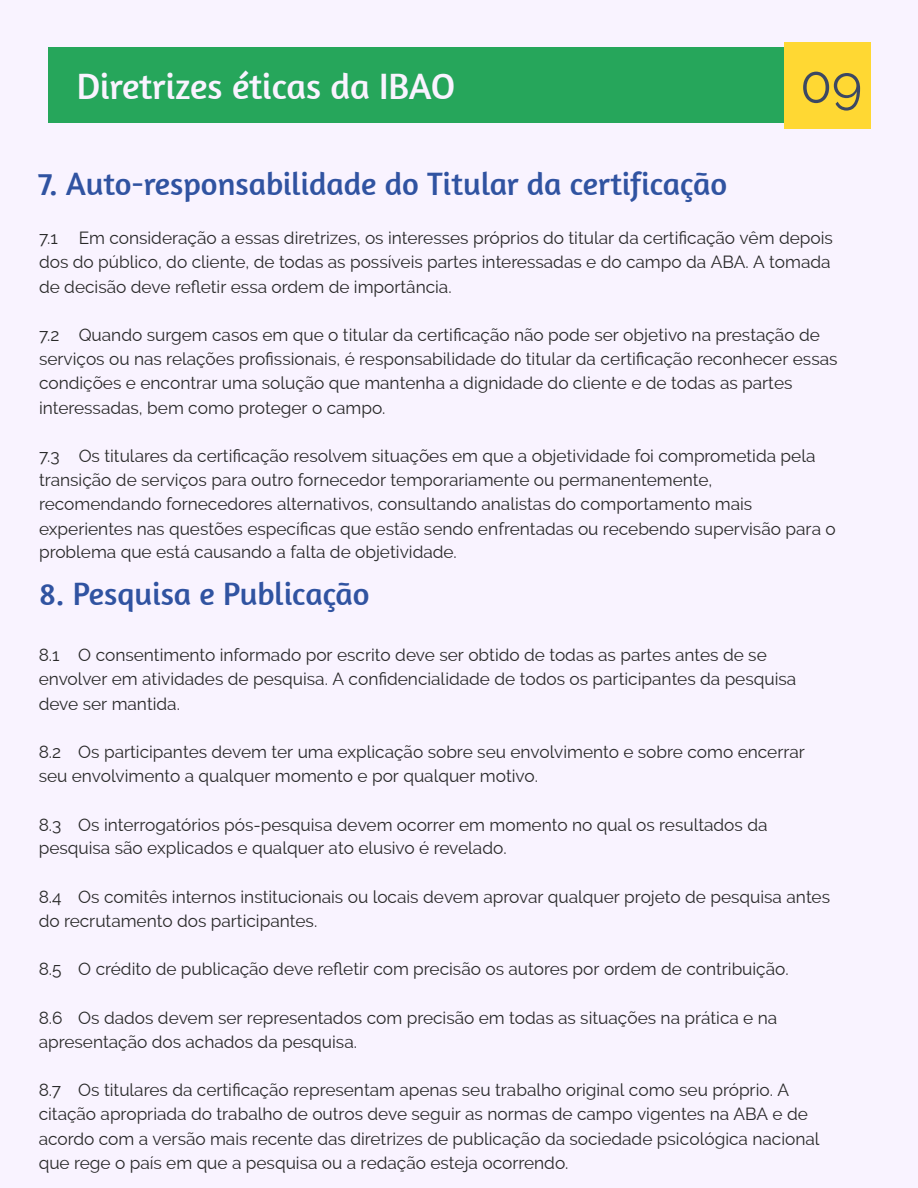
<style>
.page{position:relative;width:918px;height:1188px;background:#f9f3ff}
.page>*{position:absolute;margin:0;border:0;box-sizing:border-box;transform-origin:0 0}
.t1{font:51.9px "Raleway";color:#3c4863}
.t2{font:36.75px "Amaranth";color:#f9f3ff}
.t3{font:32.4px "Amaranth";color:#3053a1}
.t4{font:17.25px/24.2px "Raleway";color:#292929}
</style>
<div class="page">
<div style="left:49px;top:48px;width:820px;height:75px;background:#26a65b"></div>
<div style="left:784px;top:42px;width:86px;height:87px;background:#ffd833"></div>
<h2 class="t2" style="left:77px;top:65px;width:380px">Diretrizes éticas da IBAO</h2>
<h1 class="t1" style="left:800px;top:54px;width:64px">09</h1>
<h3 class="t3" style="left:38px;top:165px;width:690px">7. Auto-responsabilidade do Titular da certificação</h3>
<p class="t4" style="left:39px;top:226px;width:795px">7.1 Em consideração a essas diretrizes, os interesses próprios do titular da certificação vêm depois dos do público, do cliente, de todas as possíveis partes interessadas e do campo da ABA. A tomada de decisão deve refletir essa ordem de importância.</p>
<p class="t4" style="left:39px;top:323px;width:800px">7.2 Quando surgem casos em que o titular da certificação não pode ser objetivo na prestação de serviços ou nas relações profissionais, é responsabilidade do titular da certificação reconhecer essas condições e encontrar uma solução que mantenha a dignidade do cliente e de todas as partes interessadas, bem como proteger o campo.</p>
<p class="t4" style="left:39px;top:444px;width:798px">7.3 Os titulares da certificação resolvem situações em que a objetividade foi comprometida pela transição de serviços para outro fornecedor temporariamente ou permanentemente, recomendando fornecedores alternativos, consultando analistas do comportamento mais experientes nas questões específicas que estão sendo enfrentadas ou recebendo supervisão para o problema que está causando a falta de objetividade.</p>
<h3 class="t3" style="left:39px;top:575px;width:332px">8. Pesquisa e Publicação</h3>
<p class="t4" style="left:39px;top:643px;width:759px">8.1 O consentimento informado por escrito deve ser obtido de todas as partes antes de se envolver em atividades de pesquisa. A confidencialidade de todos os participantes da pesquisa deve ser mantida.</p>
<p class="t4" style="left:39px;top:740px;width:768px;line-height:23.7px">8.2 Os participantes devem ter uma explicação sobre seu envolvimento e sobre como encerrar seu envolvimento a qualquer momento e por qualquer motivo.</p>
<p class="t4" style="left:39px;top:813px;width:730px;line-height:23.7px">8.3 Os interrogatórios pós-pesquisa devem ocorrer em momento no qual os resultados da pesquisa são explicados e qualquer ato elusivo é revelado.</p>
<p class="t4" style="left:39px;top:885px;width:793px;line-height:23.7px">8.4 Os comitês internos institucionais ou locais devem aprovar qualquer projeto de pesquisa antes do recrutamento dos participantes.</p>
<p class="t4" style="left:39px;top:957px;width:751px">8.5 O crédito de publicação deve refletir com precisão os autores por ordem de contribuição.</p>
<p class="t4" style="left:39px;top:1006px;width:740px;line-height:23.7px">8.6 Os dados devem ser representados com precisão em todas as situações na prática e na apresentação dos achados da pesquisa.</p>
<p class="t4" style="left:39px;top:1078px;width:782px">8.7 Os titulares da certificação representam apenas seu trabalho original como seu próprio. A citação apropriada do trabalho de outros deve seguir as normas de campo vigentes na ABA e de acordo com a versão mais recente das diretrizes de publicação da sociedade psicológica nacional que rege o país em que a pesquisa ou a redação esteja ocorrendo.</p>
</div>
